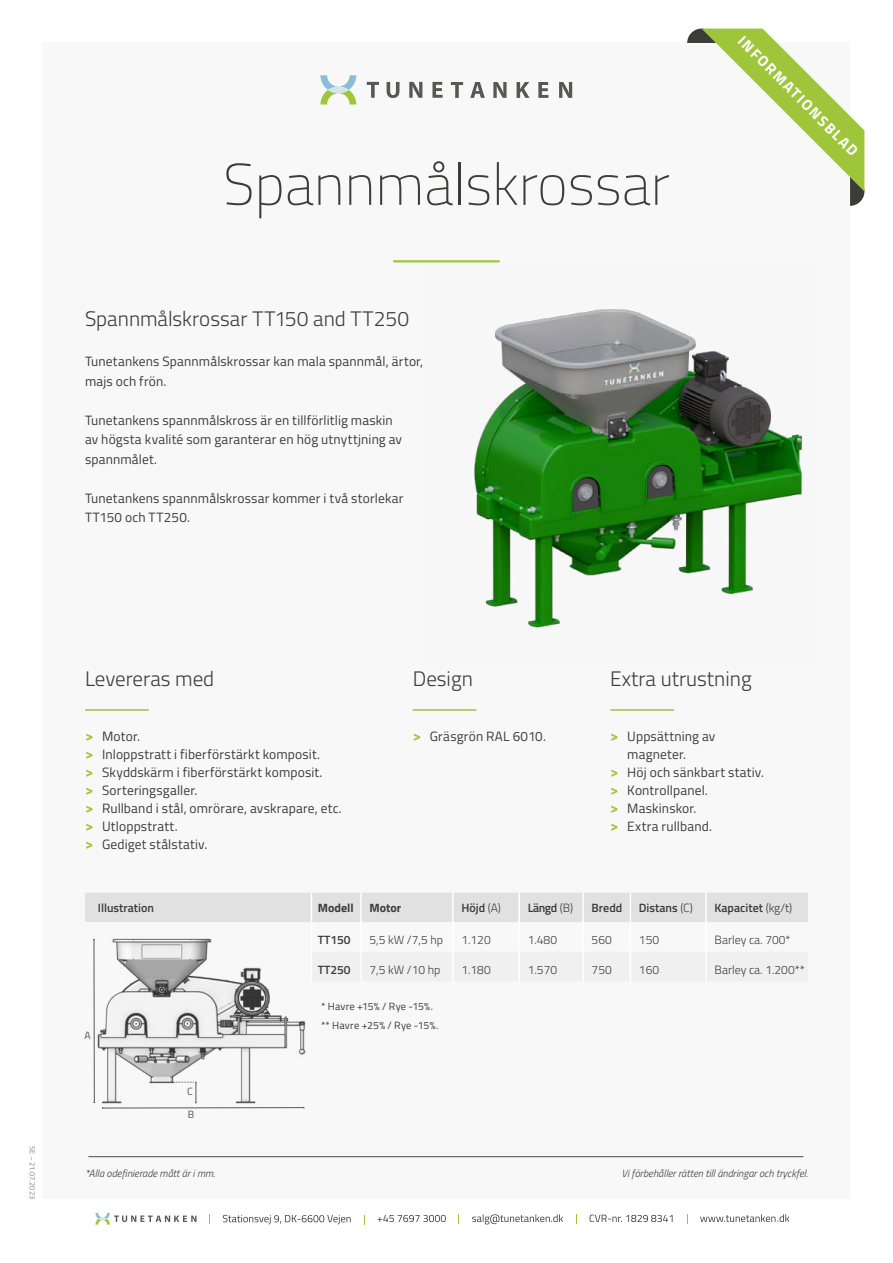
<style>
.page{position:relative;width:893px;height:1263px;background:#fff}
.page>*{position:absolute;margin:0;border:0;box-sizing:border-box;transform-origin:0 0}
.t1{font:100 58.5px "Titillium Web";color:#3c3c3b}
.t2{font:300 21px "Titillium Web";color:#3c3c3b}
.t3{font:700 15px "Titillium Web";color:#fff}
.t4{font:13.5px/18px "Titillium Web";letter-spacing:.015em;color:#3c3c3b}
.t5{font:300 12px "Titillium Web";color:#3c3c3b}
.t6{font:600 12px "Titillium Web";color:#3c3c3b}
.t7{font:700 12px "Titillium Web";color:#3c3c3b}
.t8{font:italic 300 10.5px "Titillium Web";color:#3c3c3b}
.t9{font:10.5px/19.5px "Titillium Web";letter-spacing:.015em;color:#3c3c3b}
.t10{font:10.5px "Titillium Web";color:#575756}
.t11{font:7.5px "Titillium Web";letter-spacing:.015em;color:#878787}
.s1{font-weight:700;font-size:15px;color:#9fc63b}
.s2{font-weight:300}
</style>
<div class="page">
<div style="left:43px;top:43px;width:807px;height:1156px;background:#f8f8f8"></div>
<svg style="left:367px;top:82px;width:12px;height:16px"></svg>
<svg style="left:387px;top:82px;width:12px;height:16px"></svg>
<svg style="left:409px;top:82px;width:13px;height:16px"></svg>
<svg style="left:432px;top:82px;width:11px;height:16px"></svg>
<svg style="left:451px;top:82px;width:12px;height:16px"></svg>
<svg style="left:470px;top:82px;width:15px;height:16px"></svg>
<svg style="left:493px;top:82px;width:14px;height:16px"></svg>
<svg style="left:517px;top:82px;width:12px;height:16px"></svg>
<svg style="left:538px;top:82px;width:10px;height:16px"></svg>
<svg style="left:559px;top:82px;width:13px;height:16px"></svg>
<svg style="left:320px;top:75px;width:36px;height:29px"></svg>
<div style="left:328px;top:87px;width:21px;height:6px;background:#d2e6e8;border-radius:50%"></div>
<svg style="left:700px;top:1214px;width:89px;height:8px"></svg>
<svg style="left:589px;top:1214px;width:83px;height:8px"></svg>
<svg style="left:472px;top:1214px;width:91px;height:10px"></svg>
<svg style="left:377px;top:1215px;width:69px;height:7px"></svg>
<svg style="left:223px;top:1215px;width:128px;height:9px"></svg>
<svg style="left:95px;top:1213px;width:102px;height:11px"></svg>
<svg style="left:687px;top:29px;width:177px;height:177px"></svg>
<img style="left:93px;top:938px;width:213px;height:171px">
<hr style="left:85px;top:709px;width:64px;height:2px;background:#9fc63b">
<hr style="left:413px;top:709px;width:64px;height:2px;background:#9fc63b">
<hr style="left:610px;top:709px;width:64px;height:2px;background:#9fc63b">
<img style="left:474px;top:309px;width:329px;height:319px">
<hr style="left:360px;top:922px;width:2px;height:30px;background:#fff">
<hr style="left:452px;top:922px;width:2px;height:30px;background:#fff">
<hr style="left:518px;top:922px;width:2px;height:30px;background:#fff">
<hr style="left:582px;top:922px;width:2px;height:30px;background:#fff">
<hr style="left:630px;top:922px;width:1px;height:30px;background:#fff">
<hr style="left:705px;top:922px;width:2px;height:30px;background:#fff">
<hr style="left:311px;top:922px;width:1px;height:30px;background:#fff">
<div style="left:85px;top:893px;width:723px;height:29px;background:#e1e1e1"></div>
<hr style="left:705px;top:893px;width:2px;height:29px;background:#fff">
<hr style="left:94px;top:939px;width:1px;height:163px;background:#575756">
<hr style="left:103px;top:1107px;width:201px;height:1px;background:#575756">
<svg style="left:175px;top:1082px;width:22px;height:21px"></svg>
<hr style="left:393px;top:260px;width:107px;height:2px;background:#9fc63b">
<hr style="left:88px;top:1156px;width:715px;height:1px;background:#4a4a49">
<h1 class="t1" style="left:223px;top:143px;width:448px">Spannmålskrossar</h1>
<h2 class="t2" style="left:85px;top:303px;width:326px">Spannmålskrossar TT150 and TT250</h2>
<p class="t4" style="left:85px;top:351px;width:340px;line-height:19.5px">Tunetankens Spannmålskrossar kan mala spannmål, ärtor, majs och frön.</p>
<p class="t4" style="left:85px;top:409px;width:319px;line-height:19.5px">Tunetankens spannmålskross är en tillförlitlig maskin av högsta kvalité som garanterar en hög utnyttjning av spannmålet.</p>
<p class="t4" style="left:85px;top:487px;width:320px;line-height:19.5px">Tunetankens spannmålskrossar kommer i två storlekar<br>TT150 och TT250.</p>
<p class="t3" style="left:749px;top:30px;width:164px;rotate:45deg">INFORMATIONSBLAD</p>
<p class="t11" style="left:38px;top:1145px;width:55px;rotate:90deg">SE – 21.07.2023</p>
<h2 class="t2" style="left:85px;top:663px;width:131px">Levereras med</h2>
<p class="t4" style="left:85px;top:727px;width:258px"><span class="s1">&gt;</span> Motor.<br><span class="s1">&gt;</span> Inloppstratt i fiberförstärkt komposit.<br><span class="s1">&gt;</span> Skyddskärm i fiberförstärkt komposit.<br><span class="s1">&gt;</span> Sorteringsgaller.<br><span class="s1">&gt;</span> Rullband i stål, omrörare, avskrapare, etc. <span class="s1">&gt;</span> Utloppstratt.<br><span class="s1">&gt;</span> Gediget stålstativ.</p>
<h2 class="t2" style="left:413px;top:663px;width:62px">Design</h2>
<p class="t4" style="left:413px;top:727px;width:135px"><span class="s1">&gt;</span> Gräsgrön RAL 6010.</p>
<h2 class="t2" style="left:610px;top:663px;width:143px">Extra utrustning</h2>
<p class="t4" style="left:610px;top:727px;width:106px"><span class="s1">&gt;</span> Uppsättning av</p>
<p class="t4" style="left:627px;top:745px;width:60px">magneter.</p>
<p class="t4" style="left:610px;top:763px;width:155px"><span class="s1">&gt;</span> Höj och sänkbart stativ.</p>
<p class="t4" style="left:610px;top:781px;width:99px"><span class="s1">&gt;</span> Kontrollpanel.</p>
<p class="t4" style="left:610px;top:799px;width:88px"><span class="s1">&gt;</span> Maskinskor.</p>
<p class="t4" style="left:610px;top:817px;width:103px"><span class="s1">&gt;</span> Extra rullband.</p>
<p class="t6" style="left:98px;top:899px;width:58px">Illustration</p>
<p class="t7" style="left:318px;top:899px;width:37px">Modell</p>
<p class="t7" style="left:369px;top:899px;width:33px">Motor</p>
<p class="t6" style="left:461px;top:899px;width:41px">Höjd <span class="s2">(A)</span></p>
<p class="t6" style="left:528px;top:899px;width:47px">Längd <span class="s2">(B)</span></p>
<p class="t6" style="left:592px;top:899px;width:32px">Bredd</p>
<p class="t6" style="left:639px;top:899px;width:55px">Distans <span class="s2">(C)</span></p>
<p class="t6" style="left:715px;top:899px;width:79px">Kapacitet <span class="s2">(kg/t)</span></p>
<p class="t6" style="left:318px;top:930px;width:34px">TT150</p>
<p class="t5" style="left:370px;top:931px;width:75px">5,5 kW /7,5 hp</p>
<p class="t5" style="left:461px;top:931px;width:31px">1.120</p>
<p class="t5" style="left:528px;top:931px;width:31px">1.480</p>
<p class="t5" style="left:592px;top:931px;width:22px">560</p>
<p class="t5" style="left:639px;top:931px;width:22px">150</p>
<p class="t5" style="left:715px;top:931px;width:77px">Barley ca. 700*</p>
<p class="t6" style="left:318px;top:960px;width:34px">TT250</p>
<p class="t5" style="left:370px;top:961px;width:72px">7,5 kW /10 hp</p>
<p class="t5" style="left:461px;top:961px;width:31px">1.180</p>
<p class="t5" style="left:528px;top:961px;width:31px">1.570</p>
<p class="t5" style="left:592px;top:961px;width:22px">750</p>
<p class="t5" style="left:639px;top:961px;width:22px">160</p>
<p class="t5" style="left:715px;top:961px;width:92px">Barley ca. 1.200**</p>
<p class="t10" style="left:85px;top:1028px;width:8px">A</p>
<p class="t9" style="left:321px;top:996px;width:119px">* Havre +15% / Rye -15%. ** Havre +25% / Rye -15%.</p>
<p class="t10" style="left:187px;top:1084px;width:7px">C</p>
<p class="t10" style="left:188px;top:1106px;width:8px">B</p>
<p class="t8" style="left:85px;top:1166px;width:132px">*Alla odefinierade mått är i mm.</p>
<p class="t8" style="left:621px;top:1166px;width:188px">Vi förbehåller rätten till ändringar och tryckfel.</p>
</div>
